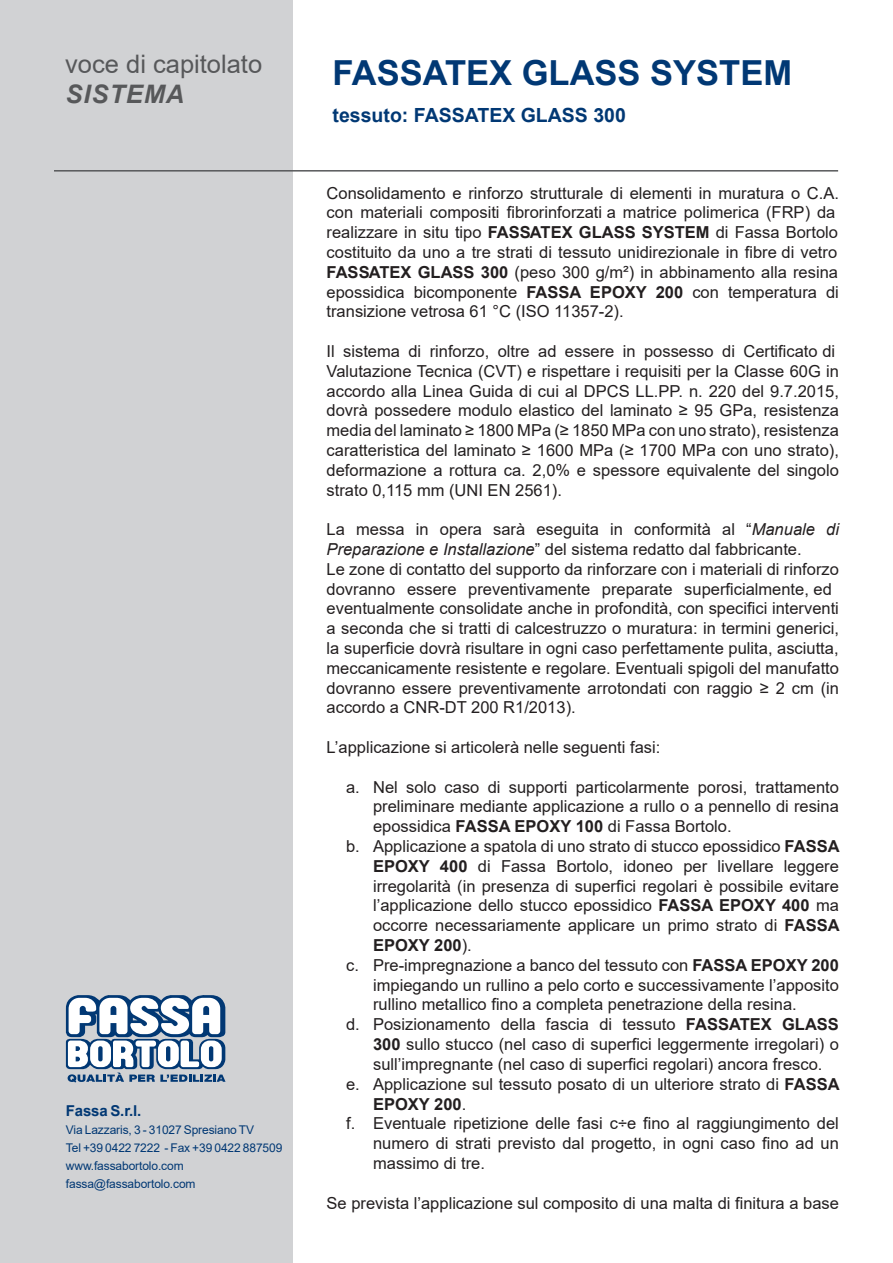
<style>
.page{position:relative;width:893px;height:1263px;background:#fff}
.page>*{position:absolute;margin:0;border:0;box-sizing:border-box;transform-origin:0 0}
.t1{font:700 34.5px "Arial";color:#013874}
.t2{font:25.5px "Arial";color:#57585a}
.t3{font:italic 700 25.5px "Arial";letter-spacing:.035em;color:#57585a}
.t4{font:700 19.5px "Arial";color:#013874}
.t5{font:16.5px/19.8px "Arial";color:#231f20;text-align:justify}
.t6{font:700 15px "Arial";letter-spacing:-.01em;color:#013874}
.t7{font:12px/18px "Arial";letter-spacing:-.01em;color:#013874}
.s1{font-weight:700}
.s2{font-style:italic}
</style>
<div class="page">
<div style="left:0;top:0;width:293px;height:1263px;background:#d1d2d4"></div>
<svg style="left:66px;top:995px;width:160px;height:87px;background:#9eb1c6"></svg>
<hr style="left:54px;top:170px;width:784px;height:2px;background:#57585a">
<h2 class="t2" style="left:65px;top:46px;width:199px">voce di capitolato</h2>
<h2 class="t3" style="left:66px;top:77px;width:120px">SISTEMA</h2>
<p class="t6" style="left:66px;top:1100px;width:77px">Fassa S.r.l.</p>
<p class="t7" style="left:66px;top:1121px;width:218px">Via Lazzaris, 3 - 31027 Spresiano TV<br>Tel +39 0422 7222 - Fax +39 0422 887509 www.fassabortolo.com fassa@fassabortolo.com</p>
<p class="t1" style="left:333px;top:49px;width:461px">FASSATEX GLASS SYSTEM</p>
<p class="t4" style="left:333px;top:102px;width:295px">tessuto: FASSATEX GLASS 300</p>
<p class="t5" style="left:327px;top:183px;width:514px;text-align:left">Consolidamento e rinforzo strutturale di elementi in muratura o C.A. con materiali compositi fibrorinforzati a matrice polimerica (FRP) da realizzare in situ tipo <span class="s1">FASSATEX GLASS SYSTEM</span> di Fassa Bortolo costituito da uno a tre strati di tessuto unidirezionale in fibre di vetro <span class="s1">FASSATEX GLASS 300</span> (peso 300 g/m²) in abbinamento alla resina epossidica bicomponente <span class="s1">FASSA EPOXY 200</span> con temperatura di transizione vetrosa 61 °C (ISO 11357-2).</p>
<p class="t5" style="left:327px;top:341px;width:514px;text-align:left">Il sistema di rinforzo, oltre ad essere in possesso di Certificato di Valutazione Tecnica (CVT) e rispettare i requisiti per la Classe 60G in accordo alla Linea Guida di cui al DPCS LL.PP. n. 220 del 9.7.2015, dovrà possedere modulo elastico del laminato ≥ 95 GPa, resistenza media del laminato ≥ 1800 MPa (≥ 1850 MPa con uno strato), resistenza caratteristica del laminato ≥ 1600 MPa (≥ 1700 MPa con uno strato), deformazione a rottura ca. 2,0% e spessore equivalente del singolo strato 0,115 mm (UNI EN 2561).</p>
<p class="t5" style="left:327px;top:519px;width:514px;text-align:left">La messa in opera sarà eseguita in conformità al “<span class="s2">Manuale di Preparazione e Installazione</span>” del sistema redatto dal fabbricante.<br>Le zone di contatto del supporto da rinforzare con i materiali di rinforzo dovranno essere preventivamente preparate superficialmente, ed eventualmente consolidate anche in profondità, con specifici interventi a seconda che si tratti di calcestruzzo o muratura: in termini generici, la superficie dovrà risultare in ogni caso perfettamente pulita, asciutta, meccanicamente resistente e regolare. Eventuali spigoli del manufatto dovranno essere preventivamente arrotondati con raggio ≥ 2 cm (in accordo a CNR-DT 200 R1/2013).</p>
<p class="t5" style="left:327px;top:737px;width:335px">L’applicazione si articolerà nelle seguenti fasi:</p>
<p class="t5" style="left:373px;top:777px;width:467px;text-indent:-27px">a. Nel solo caso di supporti particolarmente porosi, trattamento preliminare mediante applicazione a rullo o a pennello di resina epossidica <span class="s1">FASSA EPOXY 100</span> di Fassa Bortolo.</p>
<p class="t5" style="left:373px;top:836px;width:468px;text-indent:-27px">b. Applicazione a spatola di uno strato di stucco epossidico <span class="s1">FASSA EPOXY 400</span> di Fassa Bortolo, idoneo per livellare leggere irregolarità (in presenza di superfici regolari è possibile evitare l’applicazione dello stucco epossidico <span class="s1">FASSA EPOXY 400</span> ma occorre necessariamente applicare un primo strato di <span class="s1">FASSA EPOXY 200</span>).</p>
<p class="t5" style="left:373px;top:955px;width:467px;text-indent:-27px">c. Pre-impregnazione a banco del tessuto con <span class="s1">FASSA EPOXY 200 </span>impiegando un rullino a pelo corto e successivamente l’apposito rullino metallico fino a completa penetrazione della resina.</p>
<p class="t5" style="left:373px;top:1014px;width:467px;text-indent:-27px">d. Posizionamento della fascia di tessuto <span class="s1">FASSATEX GLASS 300</span> sullo stucco (nel caso di superfici leggermente irregolari) o sull’impregnante (nel caso di superfici regolari) ancora fresco.</p>
<p class="t5" style="left:373px;top:1074px;width:468px;text-indent:-27px">e. Applicazione sul tessuto posato di un ulteriore strato di <span class="s1">FASSA<br>EPOXY 200</span>.</p>
<p class="t5" style="left:373px;top:1113px;width:467px;text-indent:-27px">f. Eventuale ripetizione delle fasi c÷e fino al raggiungimento del numero di strati previsto dal progetto, in ogni caso fino ad un massimo di tre.</p>
<p class="t5" style="left:327px;top:1193px;width:514px">Se prevista l’applicazione sul composito di una malta di finitura a base</p>
</div>
